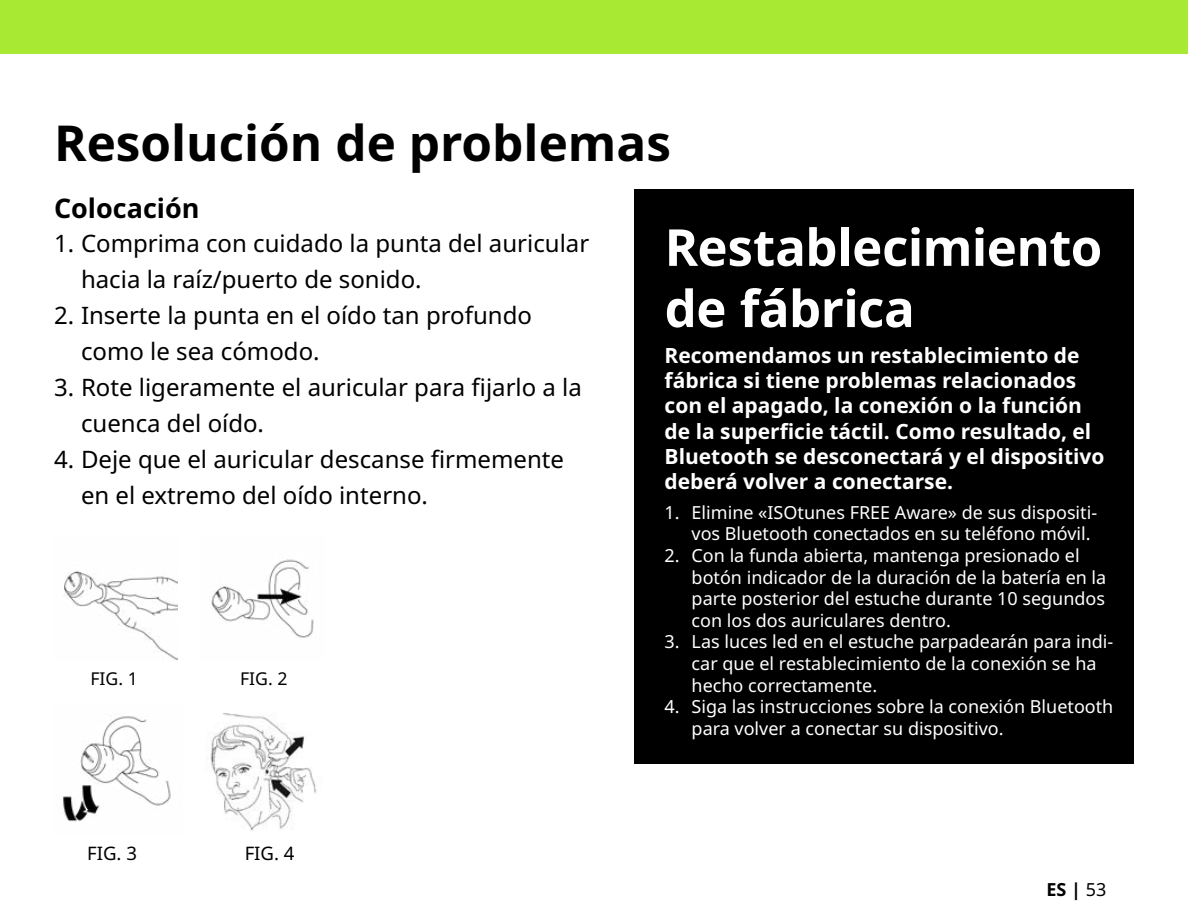
<style>
.page{position:relative;width:1188px;height:918px;background:#fff}
.page>*{position:absolute;margin:0;border:0;box-sizing:border-box;transform-origin:0 0}
.t1{font:700 51px/61.2px "Noto Sans";letter-spacing:-.01em;color:#fff}
.t2{font:700 49.5px "Noto Sans";color:#000}
.t3{font:700 27px "Noto Sans";color:#000}
.t4{font:24px/36px "Noto Sans";color:#000}
.t5{font:700 21px/25.2px "Noto Sans";color:#fff}
.t6{font:18.6px "Noto Sans";color:#000}
.t7{font:18px/21.6px "Noto Sans";color:#fff}
.t8{font:700 18px "Noto Sans";color:#000}
.t9{font:17.7px "Noto Sans";color:#000}
.s1{font-weight:400}
</style>
<div class="page">
<div style="left:0;top:0;width:1188px;height:54px;background:#a8ea33"></div>
<img style="left:210px;top:713px;width:107px;height:118px">
<img style="left:63px;top:571px;width:115px;height:89px">
<img style="left:209px;top:559px;width:105px;height:79px">
<img style="left:62px;top:714px;width:109px;height:108px">
<div style="left:634px;top:189px;width:500px;height:574px;background:#000"></div>
<h2 class="t2" style="left:54px;top:108px;width:619px">Resolución de problemas</h2>
<h3 class="t3" style="left:54px;top:189px;width:147px">Colocación</h3>
<h3 class="t4" style="left:81px;top:226px;width:510px;text-indent:-27px">1. Comprima con cuidado la punta del auricular hacia la raíz/puerto de sonido.</h3>
<h3 class="t4" style="left:81px;top:298px;width:452px;text-indent:-27px">2. Inserte la punta en el oído tan profundo como le sea cómodo.</h3>
<h3 class="t4" style="left:81px;top:370px;width:502px;text-indent:-27px">3. Rote ligeramente el auricular para fijarlo a la cuenca del oído.</h3>
<h3 class="t4" style="left:81px;top:442px;width:485px;text-indent:-27px">4. Deje que el auricular descanse firmemente en el extremo del oído interno.</h3>
<p class="t9" style="left:90px;top:666px;width:49px">FIG. 1</p>
<p class="t6" style="left:87px;top:841px;width:51px">FIG. 3</p>
<p class="t9" style="left:240px;top:666px;width:49px">FIG. 2</p>
<p class="t6" style="left:245px;top:841px;width:51px">FIG. 4</p>
<h1 class="t1" style="left:665px;top:218px;width:439px">Restablecimiento de fábrica</h1>
<p class="t5" style="left:665px;top:343px;width:441px">Recomendamos un restablecimiento de fábrica si tiene problemas relacionados con el apagado, la conexión o la función de la superficie táctil. Como resultado, el Bluetooth se desconectará y el dispositivo deberá volver a conectarse.</p>
<p class="t7" style="left:692px;top:502px;width:407px;text-indent:-27px">1. Elimine «ISOtunes FREE Aware» de sus dispositi&shy;vos Bluetooth conectados en su teléfono móvil.</p>
<p class="t7" style="left:692px;top:545px;width:416px;text-indent:-27px">2. Con la funda abierta, mantenga presionado el botón indicador de la duración de la batería en la parte posterior del estuche durante 10 segundos con los dos auriculares dentro.</p>
<p class="t7" style="left:692px;top:631px;width:423px;text-indent:-27px">3. Las luces led en el estuche parpadearán para indi&shy;car que el restablecimiento de la conexión se ha hecho correctamente.</p>
<p class="t7" style="left:692px;top:696px;width:423px;text-indent:-27px">4. Siga las instrucciones sobre la conexión Bluetooth para volver a conectar su dispositivo.</p>
<p class="t8" style="left:1046px;top:877px;width:61px">ES | <span class="s1">53</span></p>
</div>
